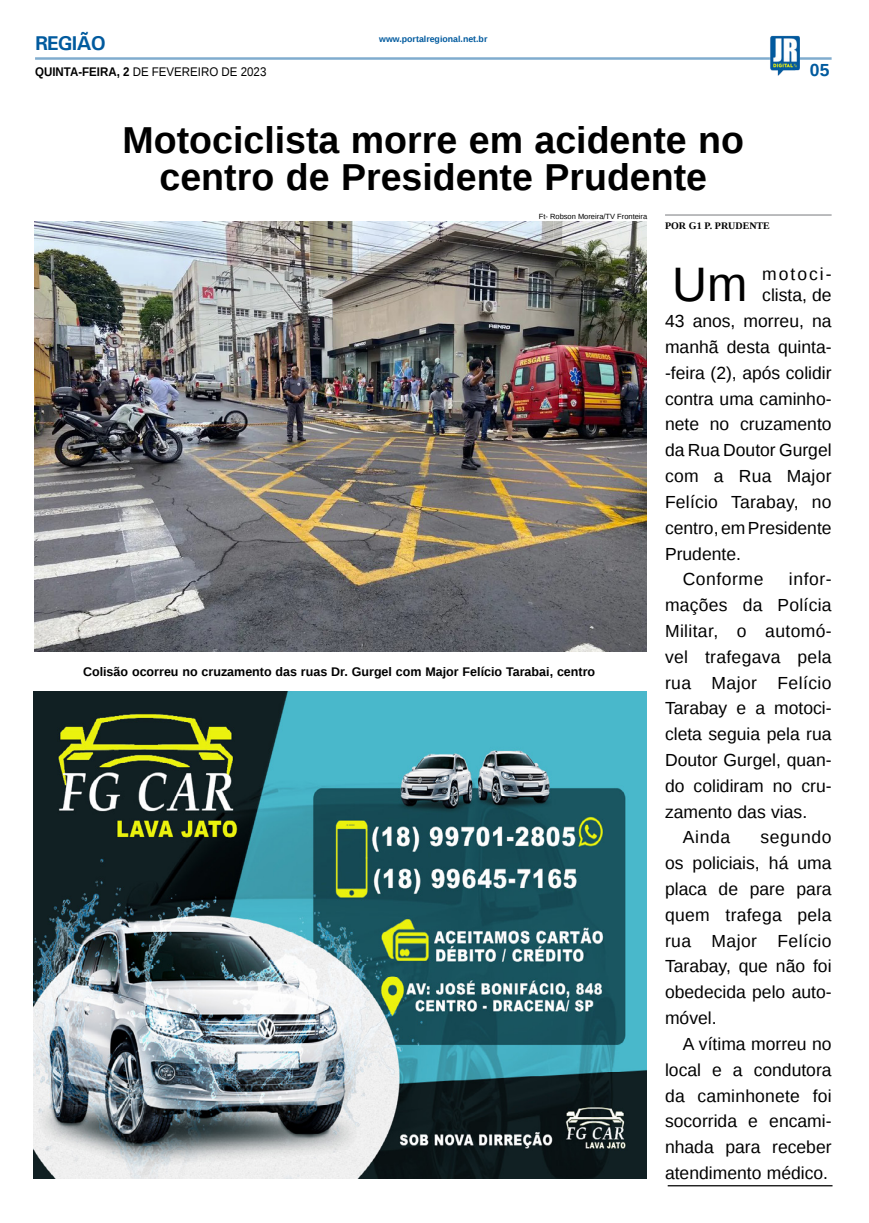
<style>
.page{position:relative;width:869px;height:1223px;background:#fff}
.page>*{position:absolute;margin:0;border:0;box-sizing:border-box;transform-origin:0 0}
.MATÉRIA{font:48.38px "Liberation Sans";color:#000}
.TÍTULO{font:700 37.5px/37.5px "Liberation Sans";color:#000;text-align:center}
.TITULO_PG{font:700 20px "Univers";letter-spacing:-.04em;color:#005a9e}
.MATÉRIA-2{font:17.5px/25.8px "Liberation Sans";color:#000;text-align:justify}
.MATÉRIA-3{font:17.5px "Liberation Sans";letter-spacing:.03em;color:#000}
.TÍTULO-2{font:700 17.5px "Liberation Sans";color:#005a9e}
.LEGENDA{font:700 12.5px "Liberation Sans";color:#000}
.t1{font:12.5px "Liberation Sans";color:#000;scale:.92 1}
.CRÉDITO_NOME{font:700 10px "Liberation Serif";color:#000}
.DATA_PG{font:700 8.75px "Liberation Sans";color:#005a9e}
.CRÉDITO_FOTO{font:7.5px "Liberation Sans";color:#000}
.s1{font-weight:700}
</style>
<div class="page">
<hr style="left:35px;top:57px;width:796px;height:3px;background:#005a9e">
<img style="left:769px;top:36px;width:30px;height:40px">
<img style="left:33px;top:691px;width:612px;height:487px">
<hr style="left:667px;top:1185px;width:165px;height:1px;background:#000">
<img style="left:34px;top:222px;width:611px;height:429px">
<hr style="left:664px;top:214px;width:167px;height:2px;background:#939598">
<p class="TITULO_PG" style="left:35px;top:31px;width:72px">REGIÃO</p>
<p class="t1" style="left:35px;top:65px;width:253px"><span class="s1">QUINTA-FEIRA, 2</span> DE FEVEREIRO DE 2023</p>
<p class="DATA_PG" style="left:379px;top:33px;width:110px">www.portalregional.net.br</p>
<p class="TÍTULO-2" style="left:809px;top:58px;width:21px">05</p>
<p class="TÍTULO" style="left:122px;top:120px;width:623px">Motociclista morre em acidente no centro de Presidente Prudente</p>
<p class="CRÉDITO_NOME" style="left:664px;top:218px;width:106px">POR G1 P. PRUDENTE</p>
<p class="MATÉRIA" style="left:671px;top:257px;width:77px">Um</p>
<p class="MATÉRIA-2" style="left:761px;top:264px;width:71px;line-height:21.2px">motoci&shy;clista, de</p>
<p class="MATÉRIA-2" style="left:664px;top:309px;width:168px">43 anos, morreu, na manhã desta quinta--feira (2), após colidir contra uma caminho&shy;nete no cruzamento da Rua Doutor Gurgel com a Rua Major Felício Tarabay, no centro, em Presidente Prudente.</p>
<p class="MATÉRIA-3" style="left:682px;top:569px;width:82px">Conforme</p>
<p class="CRÉDITO_FOTO" style="left:538px;top:212px;width:110px">Ft- Robson Moreira/TV Fronteira</p>
<p class="MATÉRIA-2" style="left:664px;top:567px;width:168px;text-indent:124px">infor&shy;mações da Polícia Militar, o automó&shy;vel trafegava pela rua Major Felício Tarabay e a motoci&shy;cleta seguia pela rua Doutor Gurgel, quan&shy;do colidiram no cru&shy;zamento das vias.</p>
<p class="MATÉRIA-2" style="left:682px;top:825px;width:49px">Ainda</p>
<p class="LEGENDA" style="left:83px;top:663px;width:513px">Colisão ocorreu no cruzamento das ruas Dr. Gurgel com Major Felício Tarabai, centro</p>
<p class="MATÉRIA-2" style="left:664px;top:825px;width:168px;text-indent:95px">segundo os policiais, há uma placa de pare para quem trafega pela rua Major Felício Tarabay, que não foi obedecida pelo auto&shy;móvel.</p>
<p class="MATÉRIA-2" style="left:664px;top:1031px;width:168px;text-indent:18px">A vítima morreu no local e a condutora da caminhonete foi socorrida e encami&shy;nhada para receber atendimento médico.</p>
</div>
